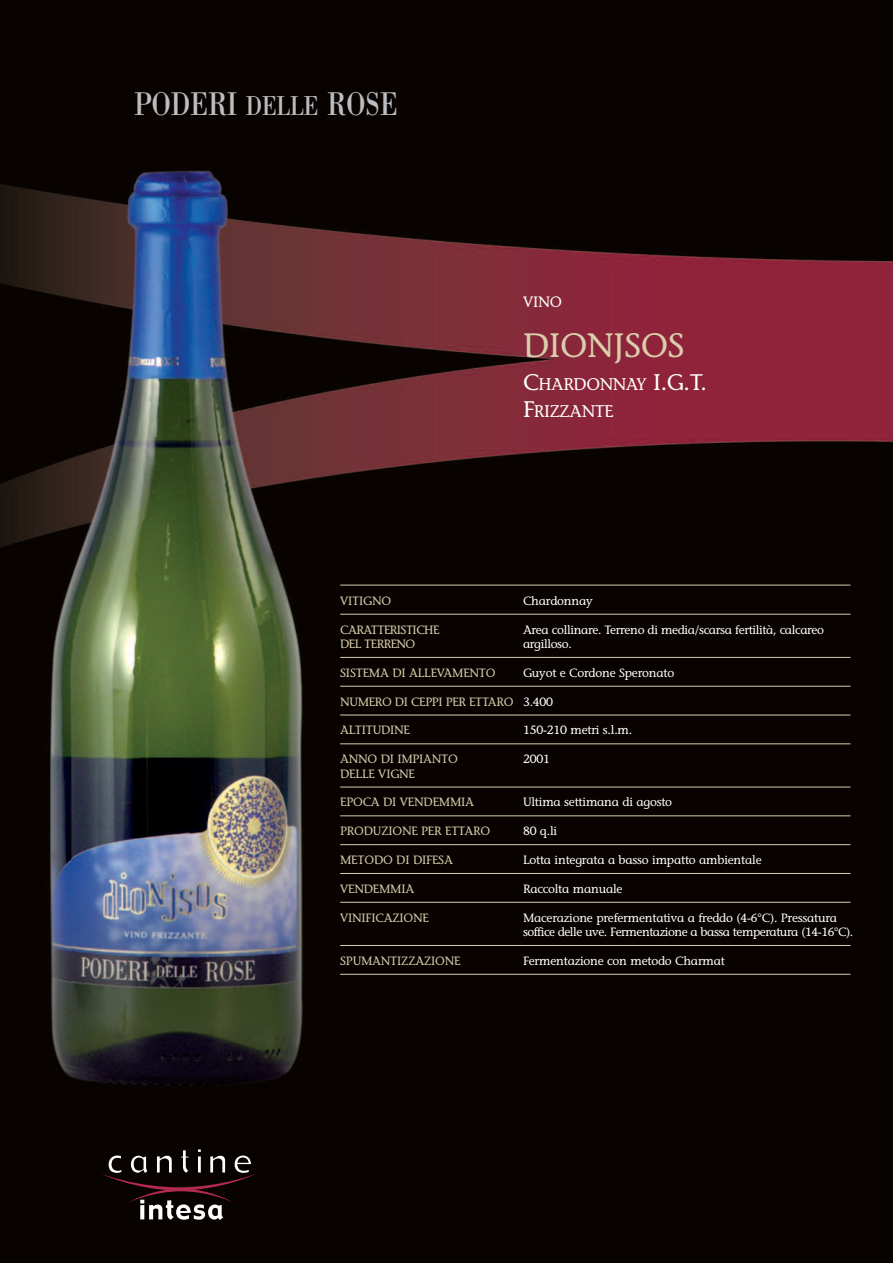
<style>
.page{position:relative;width:893px;height:1263px;background:#fff}
.page>*{position:absolute;margin:0;border:0;box-sizing:border-box;transform-origin:0 0}
.t1{font:33.9px "Bodoni";letter-spacing:-.015em;color:#bcbdc0;scale:.8 1}
.t2{font:33.75px "Stone Informal LT";letter-spacing:-.015em;color:#d9cdac}
.t3{font:16.8px/27px "Stone Informal LT";letter-spacing:-.025em;color:#fff}
.t4{font:15px "Stone Informal LT";color:#fff}
.t5{font:12px/14.4px "Stone Informal LT";letter-spacing:-.015em;color:#fff}
.t6{font:12px/14.4px "Stone Informal LT";letter-spacing:-.015em;color:#d9cdac}
.t7{font:12px/14.4px "Stone Informal LT";letter-spacing:-.035em;color:#fff}
.t8{font:12px/14.4px "Stone Informal LT";letter-spacing:-.045em;color:#d9cdac}
.s1{font-size:28.35px}
.s2{font-size:22.5px}
</style>
<div class="page">
<img style="left:0;top:0;width:893px;height:1263px">
<svg style="left:101px;top:1149px;width:156px;height:71px;background:#2c2222"></svg>
<hr style="left:340px;top:585px;width:510px;height:1px;background:#d9cdac">
<hr style="left:340px;top:614px;width:510px;height:1px;background:#d9cdac">
<hr style="left:340px;top:657px;width:510px;height:1px;background:#d9cdac">
<hr style="left:340px;top:686px;width:510px;height:1px;background:#d9cdac">
<hr style="left:340px;top:715px;width:510px;height:1px;background:#d9cdac">
<hr style="left:340px;top:743px;width:510px;height:1px;background:#d9cdac">
<hr style="left:340px;top:787px;width:510px;height:1px;background:#d9cdac">
<hr style="left:340px;top:815px;width:510px;height:1px;background:#d9cdac">
<hr style="left:340px;top:844px;width:510px;height:1px;background:#d9cdac">
<hr style="left:340px;top:873px;width:510px;height:1px;background:#d9cdac">
<hr style="left:340px;top:902px;width:510px;height:1px;background:#d9cdac">
<hr style="left:340px;top:945px;width:510px;height:1px;background:#d9cdac">
<hr style="left:340px;top:974px;width:510px;height:1px;background:#d9cdac">
<h1 class="t1" style="left:134px;top:83px;width:332px">PODERI <span class="s1">DELLE</span> ROSE</h1>
<p class="t4" style="left:523px;top:296px;width:40px">VINO</p>
<h2 class="t2" style="left:523px;top:333px;width:163px">DIONJSOS</h2>
<h3 class="t3" style="left:523px;top:372px;width:185px"><span class="s2">C</span>HARDONNAY <span class="s2">I.G.T.<br>F</span>RIZZANTE</h3>
<p class="t6" style="left:340px;top:595px;width:53px">VITIGNO</p>
<p class="t8" style="left:340px;top:623px;width:101px">CARATTERISTICHE<br>DEL TERRENO</p>
<p class="t6" style="left:340px;top:667px;width:157px">SISTEMA DI ALLEVAMENTO</p>
<p class="t6" style="left:340px;top:695px;width:175px">NUMERO DI CEPPI PER ETTARO</p>
<p class="t6" style="left:340px;top:724px;width:71px">ALTITUDINE</p>
<p class="t6" style="left:340px;top:753px;width:119px">ANNO DI IMPIANTO<br>DELLE VIGNE</p>
<p class="t6" style="left:340px;top:796px;width:135px">EPOCA DI VENDEMMIA</p>
<p class="t6" style="left:340px;top:825px;width:151px">PRODUZIONE PER ETTARO</p>
<p class="t6" style="left:340px;top:854px;width:114px">METODO DI DIFESA</p>
<p class="t6" style="left:340px;top:883px;width:76px">VENDEMMIA</p>
<p class="t6" style="left:340px;top:911px;width:90px">VINIFICAZIONE</p>
<p class="t6" style="left:340px;top:955px;width:122px">SPUMANTIZZAZIONE</p>
<p class="t5" style="left:523px;top:595px;width:71px">Chardonnay</p>
<p class="t5" style="left:523px;top:623px;width:303px">Area collinare. Terreno di media/scarsa fertilità, calcareo argilloso.</p>
<p class="t5" style="left:523px;top:667px;width:153px">Guyot e Cordone Speronato</p>
<p class="t5" style="left:523px;top:695px;width:32px">3.400</p>
<p class="t5" style="left:523px;top:724px;width:111px">150-210 metri s.l.m.</p>
<p class="t5" style="left:523px;top:753px;width:28px">2001</p>
<p class="t5" style="left:523px;top:796px;width:151px">Ultima settimana di agosto</p>
<p class="t5" style="left:523px;top:825px;width:36px">80 q.li</p>
<p class="t5" style="left:523px;top:854px;width:240px">Lotta integrata a basso impatto ambientale</p>
<p class="t5" style="left:523px;top:883px;width:101px">Raccolta manuale</p>
<p class="t7" style="left:523px;top:911px;width:332px">Macerazione prefermentativa a freddo (4-6°C). Pressatura soffice delle uve. Fermentazione a bassa temperatura (14-16°C).</p>
<p class="t5" style="left:523px;top:955px;width:203px">Fermentazione con metodo Charmat</p>
</div>
